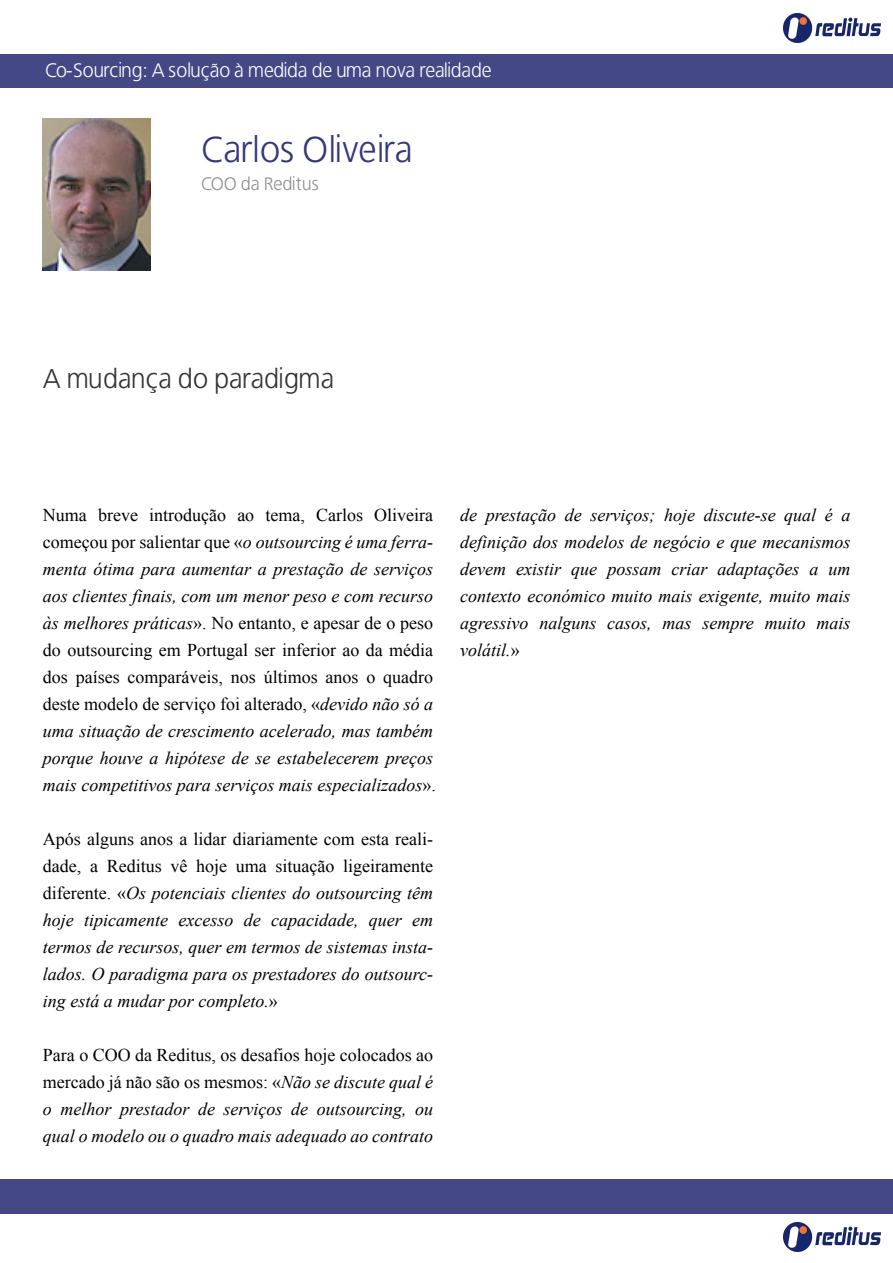
<style>
.page{position:relative;width:893px;height:1263px;background:#fff}
.page>*{position:absolute;margin:0;border:0;box-sizing:border-box;transform-origin:0 0}
.t1{font:36px "Bastardus Sans";color:#343779}
.t2{font:27px "Bastardus Sans";color:#333}
.t3{font:19.5px "Bastardus Sans";letter-spacing:-.01em;color:#fff}
.t4{font:italic 18px/27px "Times New Roman";color:#000;text-align:justify}
.t5{font:18px "Bastardus Sans";color:#8d8d8d}
.s1{font-style:normal}
</style>
<div class="page">
<div style="left:0;top:54px;width:893px;height:34px;background:#444885"></div>
<img style="left:783px;top:14px;width:98px;height:29px">
<div style="left:0;top:1180px;width:893px;height:34px;background:#444885"></div>
<img style="left:783px;top:1223px;width:98px;height:29px">
<img style="left:43px;top:119px;width:108px;height:151px">
<p class="t3" style="left:45px;top:59px;width:448px">Co-Sourcing: A solução à medida de uma nova realidade</p>
<h1 class="t1" style="left:201px;top:129px;width:213px">Carlos Oliveira</h1>
<p class="t5" style="left:201px;top:173px;width:119px">COO da Reditus</p>
<h2 class="t2" style="left:43px;top:363px;width:293px">A mudança do paradigma</h2>
<p class="t4" style="left:43px;top:501px;width:394px;text-align:left"><span class="s1">Numa breve introdução ao tema, Carlos Oliveira começou por salientar que «</span>o outsourcing é uma ferra&shy;menta ótima para aumentar a prestação de serviços aos clientes finais, com um menor peso e com recurso às melhores práticas<span class="s1">». No entanto, e apesar de o peso do outsourcing em Portugal ser inferior ao da média dos países comparáveis, nos últimos anos o quadro deste modelo de serviço foi alterado, «</span>devido não só a uma situação de crescimento acelerado, mas também porque houve a hipótese de se estabelecerem preços mais competitivos para serviços mais especializados<span class="s1">».</span></p>
<p class="t4" style="left:43px;top:825px;width:392px"><span class="s1">Após alguns anos a lidar diariamente com esta reali&shy;dade, a Reditus vê hoje uma situação ligeiramente diferente. «</span>Os potenciais clientes do outsourcing têm hoje tipicamente excesso de capacidade, quer em termos de recursos, quer em termos de sistemas insta&shy;lados. O paradigma para os prestadores do outsourc&shy;ing está a mudar por completo.<span class="s1">»</span></p>
<p class="t4" style="left:43px;top:1041px;width:392px"><span class="s1">Para o COO da Reditus, os desafios hoje colocados ao mercado já não são os mesmos: «</span>Não se discute qual é o melhor prestador de serviços de outsourcing, ou qual o modelo ou o quadro mais adequado ao contrato</p>
<p class="t4" style="left:460px;top:501px;width:392px">de prestação de serviços; hoje discute-se qual é a definição dos modelos de negócio e que mecanismos devem existir que possam criar adaptações a um contexto económico muito mais exigente, muito mais agressivo nalguns casos, mas sempre muito mais volátil.<span class="s1">»</span></p>
</div>
